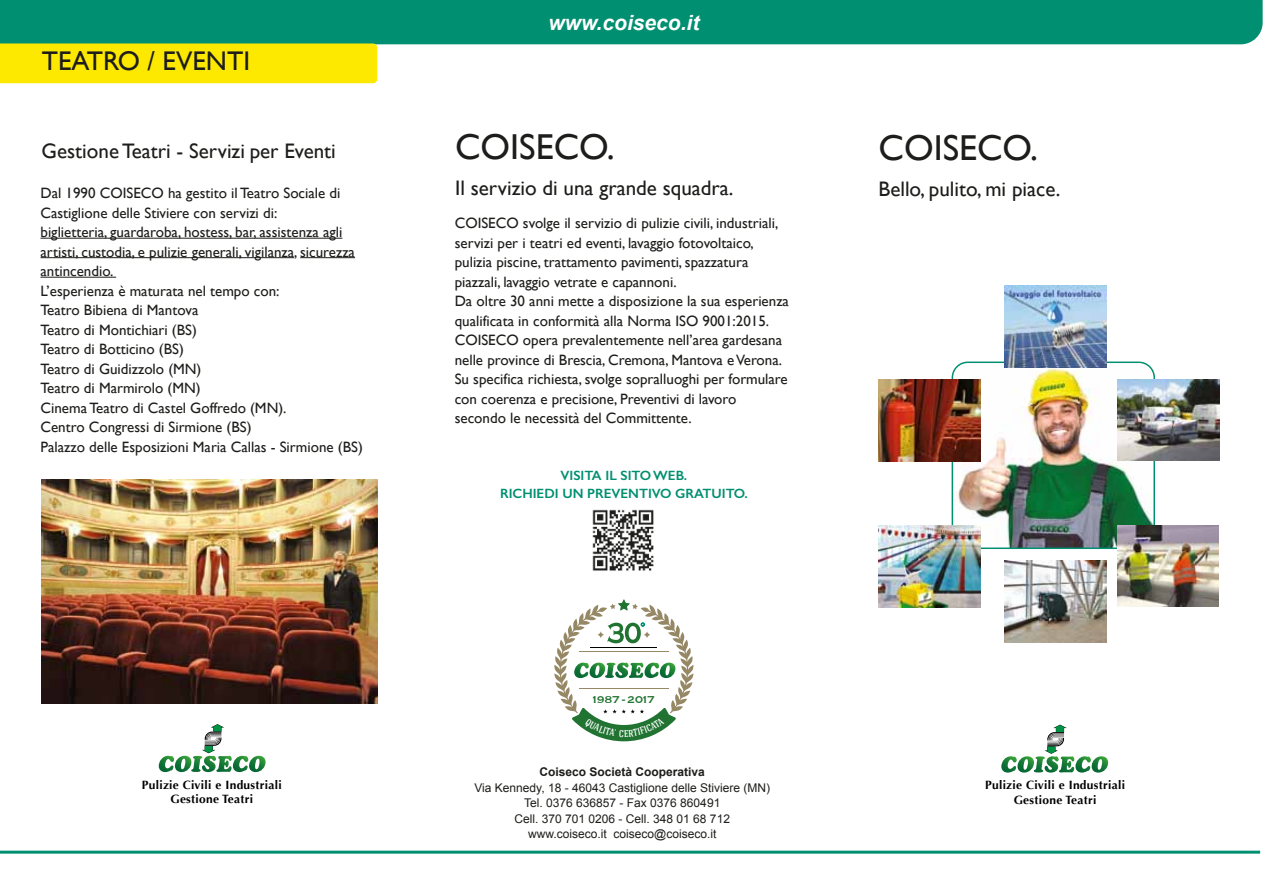
<style>
.page{position:relative;width:1263px;height:893px;background:#fff}
.page>*{position:absolute;margin:0;border:0;box-sizing:border-box;transform-origin:0 0}
.t1{font:36px "Gill Sans";color:#1d1d1b}
.t2{font:27px "Gill Sans";color:#1d1d1b}
.t3{font:21px "Gill Sans";color:#1d1d1b}
.t4{font:italic 700 21px "Arial";color:#fff}
.t5{font:15px/19.5px "Gill Sans";color:#1d1d1b}
.t6{font:600 13.5px/18.3px "Gill Sans";color:#008f70;text-align:center}
.t7{font:13.05px "Copperplate";letter-spacing:-.08em;color:#207331}
.t8{font:12px/15.3px "Arial";color:#1d1d1b;text-align:center}
.t9{font:700 12px/14.4px "Optima";letter-spacing:.025em;color:#000101;text-align:center}
.t10{font:700 12px "Arial";color:#1d1d1b}
</style>
<div class="page">
<div style="left:0;top:0;width:1263px;height:45px;background:#008f70"></div>
<div style="left:0;top:43px;width:377px;height:40px;background:#fde900"></div>
<hr style="left:41px;top:238px;width:301px;height:1px;background:#1d1d1b">
<hr style="left:41px;top:257px;width:253px;height:1px;background:#1d1d1b">
<hr style="left:300px;top:257px;width:55px;height:1px;background:#1d1d1b">
<hr style="left:41px;top:277px;width:75px;height:1px;background:#1d1d1b">
<hr style="left:0;top:851px;width:1260px;height:3px;background:#008f70">
<svg style="left:1001px;top:725px;width:107px;height:48px"></svg>
<img style="left:954px;top:362px;width:200px;height:184px">
<div style="left:951px;top:362px;width:204px;height:187px;border:2px solid #008f70;border-radius:15px"></div>
<img style="left:1004px;top:286px;width:102px;height:82px">
<img style="left:878px;top:525px;width:102px;height:82px">
<img style="left:878px;top:379px;width:102px;height:82px">
<img style="left:1117px;top:379px;width:102px;height:82px">
<img style="left:1005px;top:560px;width:101px;height:82px">
<img style="left:1118px;top:525px;width:101px;height:82px">
<img style="left:592px;top:509px;width:62px;height:62px">
<svg style="left:159px;top:724px;width:106px;height:48px"></svg>
<img style="left:42px;top:480px;width:336px;height:223px">
<svg style="left:554px;top:599px;width:139px;height:142px"></svg>
<h2 class="t2" style="left:42px;top:45px;width:210px">TEATRO / EVENTI</h2>
<h3 class="t3" style="left:42px;top:138px;width:296px">Gestione Teatri - Servizi per Eventi</h3>
<p class="t5" style="left:41px;top:183px;width:324px">Dal 1990 COISECO ha gestito il Teatro Sociale di Castiglione delle Stiviere con servizi di:<br>biglietteria, guardaroba, hostess, bar, assistenza agli artisti, custodia, e pulizie generali, vigilanza, sicurezza antincendio.<br>L’esperienza è maturata nel tempo con:<br>Teatro Bibiena di Mantova<br>Teatro di Montichiari (BS)<br>Teatro di Botticino (BS)<br>Teatro di Guidizzolo (MN)<br>Teatro di Marmirolo (MN)<br>Cinema Teatro di Castel Goffredo (MN).<br>Centro Congressi di Sirmione (BS)<br>Palazzo delle Esposizioni Maria Callas - Sirmione (BS)</p>
<p class="t9" style="left:142px;top:778px;width:141px">Pulizie Civili e Industriali<br>Gestione Teatri</p>
<h3 class="t4" style="left:548px;top:9px;width:152px">www.coiseco.it</h3>
<h1 class="t1" style="left:455px;top:125px;width:161px">COISECO.</h1>
<h3 class="t3" style="left:455px;top:175px;width:280px">Il servizio di una grande squadra.</h3>
<p class="t5" style="left:455px;top:213px;width:336px">COISECO svolge il servizio di pulizie civili, industriali, servizi per i teatri ed eventi, lavaggio fotovoltaico, pulizia piscine, trattamento pavimenti, spazzatura piazzali, lavaggio vetrate e capannoni.<br>Da oltre 30 anni mette a disposizione la sua esperienza qualificata in conformità alla Norma ISO 9001:2015.<br>COISECO opera prevalentemente nell’area gardesana nelle province di Brescia, Cremona, Mantova e Verona.<br>Su specifica richiesta, svolge sopralluoghi per formulare con coerenza e precisione, Preventivi di lavoro secondo le necessità del Committente.</p>
<p class="t6" style="left:500px;top:466px;width:249px">VISITA IL SITOWEB.<br>RICHIEDI UN PREVENTIVO GRATUITO.</p>
<p class="t7" style="left:591px;top:691px;width:66px">1987 - 2017</p>
<p class="t10" style="left:540px;top:764px;width:167px">Coiseco Società Cooperativa</p>
<p class="t8" style="left:474px;top:780px;width:297px">Via Kennedy, 18 - 46043 Castiglione delle Stiviere (MN)<br>Tel. 0376 636857 - Fax 0376 860491<br>Cell. 370 701 0206 - Cell. 348 01 68 712 www.coiseco.it coiseco@coiseco.it</p>
<h1 class="t1" style="left:878px;top:126px;width:161px">COISECO.</h1>
<h3 class="t3" style="left:878px;top:176px;width:183px">Bello, pulito, mi piace.</h3>
<p class="t9" style="left:985px;top:778px;width:141px">Pulizie Civili e Industriali<br>Gestione Teatri</p>
</div>
